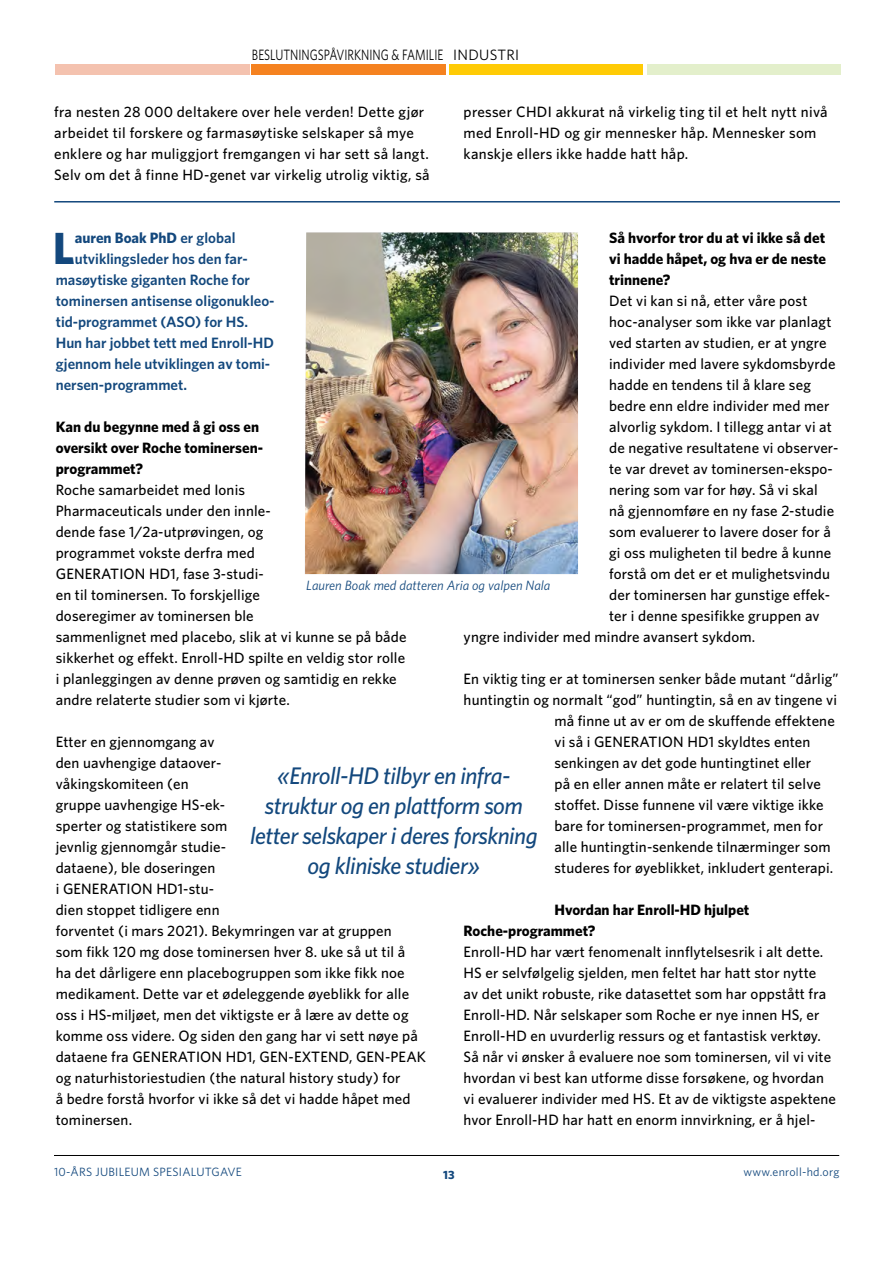
<style>
.page{position:relative;width:893px;height:1263px;background:#fff}
.page>*{position:absolute;margin:0;border:0;box-sizing:border-box;transform-origin:0 0}
.t1{font:700 45.15px "Whitney";color:#13487d}
.t2{font:italic 500 24px/30px "Whitney";letter-spacing:-.02em;color:#13487d;text-align:center}
.t3{font:500 15px/21px "Whitney";letter-spacing:.01em;color:#000}
.t4{font:600 15px "Whitney";color:#13487d}
.t5{font:700 15px/21px "Whitney";color:#000}
.t6{font:15px "Whitney";color:#000;scale:.78 1}
.t7{font:700 15px "Whitney";color:#13487d}
.t8{font:15px "Whitney";letter-spacing:.02em;color:#000}
.t9{font:italic 13.5px "Whitney";color:#13487d}
.t10{font:12px "Whitney";letter-spacing:.02em;color:#13487d}
.t11{font:700 12px "Whitney";color:#13487d}
.s1{font-weight:600}
</style>
<div class="page">
<hr style="left:54px;top:1155px;width:785px;height:1px;background:#000">
<div style="left:449px;top:65px;width:194px;height:10px;background:#ffcb05"></div>
<div style="left:647px;top:65px;width:194px;height:10px;background:#e3efcb"></div>
<div style="left:55px;top:65px;width:194px;height:10px;background:#f4c2af"></div>
<hr style="left:54px;top:201px;width:786px;height:2px;background:#13487d">
<img style="left:305px;top:232px;width:273px;height:342px">
<div style="left:251px;top:65px;width:195px;height:10px;background:#f58220"></div>
<p class="t6" style="left:252px;top:44px;width:247px">BESLUTNINGSPÅVIRKNING &amp; FAMILIE</p>
<p class="t8" style="left:453px;top:44px;width:68px">INDUSTRI</p>
<p class="t3" style="left:54px;top:101px;width:377px">fra nesten 28 000 deltakere over hele verden! Dette gjør arbeidet til forskere og farmasøytiske selskaper så mye enklere og har muliggjort fremgangen vi har sett så langt.<br>Selv om det å finne HD-genet var virkelig utrolig viktig, så</p>
<p class="t3" style="left:464px;top:101px;width:366px">presser CHDI akkurat nå virkelig ting til et helt nytt nivå med Enroll-HD og gir mennesker håp. Mennesker som kanskje ellers ikke hadde hatt håp.</p>
<p class="t5" style="left:609px;top:227px;width:218px;text-align:justify">Så hvorfor tror du at vi ikke så det vi hadde håpet, og hva er de neste trinnene?</p>
<p class="t3" style="left:609px;top:290px;width:200px">Det vi kan si nå, etter våre post</p>
<p class="t3" style="left:609px;top:311px;width:224px">hoc-analyser som ikke var planlagt</p>
<p class="t3" style="left:609px;top:332px;width:219px">ved starten av studien, er at yngre</p>
<p class="t3" style="left:609px;top:353px;width:228px">individer med lavere sykdomsbyrde</p>
<p class="t3" style="left:609px;top:374px;width:203px">hadde en tendens til å klare seg</p>
<p class="t3" style="left:609px;top:395px;width:222px">bedre enn eldre individer med mer</p>
<p class="t3" style="left:609px;top:416px;width:224px">alvorlig sykdom. I tillegg antar vi at</p>
<p class="t3" style="left:609px;top:437px;width:231px">de negative resultatene vi observer-</p>
<p class="t3" style="left:609px;top:458px;width:225px">te var drevet av tominersen-ekspo-</p>
<p class="t3" style="left:609px;top:479px;width:210px">nering som var for høy. Så vi skal</p>
<p class="t3" style="left:609px;top:500px;width:227px">nå gjennomføre en ny fase 2-studie</p>
<p class="t3" style="left:609px;top:521px;width:223px">som evaluerer to lavere doser for å</p>
<p class="t3" style="left:609px;top:542px;width:224px">gi oss muligheten til bedre å kunne</p>
<p class="t3" style="left:609px;top:563px;width:222px">forstå om det er et mulighetsvindu</p>
<p class="t3" style="left:609px;top:584px;width:223px">der tominersen har gunstige effek-</p>
<p class="t3" style="left:609px;top:605px;width:212px">ter i denne spesifikke gruppen av</p>
<p class="t3" style="left:464px;top:626px;width:293px">yngre individer med mindre avansert sykdom.</p>
<p class="t3" style="left:464px;top:668px;width:377px">En viktig ting er at tominersen senker både mutant “dårlig”</p>
<p class="t3" style="left:464px;top:689px;width:375px">huntingtin og normalt “god” huntingtin, så en av tingene vi</p>
<p class="t3" style="left:554px;top:710px;width:282px">må finne ut av er om de skuffende effektene</p>
<p class="t3" style="left:554px;top:731px;width:257px">vi så i GENERATION HD1 skyldtes enten</p>
<p class="t3" style="left:554px;top:752px;width:258px">senkingen av det gode huntingtinet eller</p>
<p class="t3" style="left:554px;top:773px;width:268px">på en eller annen måte er relatert til selve</p>
<p class="t3" style="left:554px;top:794px;width:271px">stoffet. Disse funnene vil være viktige ikke</p>
<p class="t3" style="left:554px;top:815px;width:270px">bare for tominersen-programmet, men for</p>
<p class="t3" style="left:554px;top:836px;width:278px">alle huntingtin-senkende tilnærminger som</p>
<p class="t3" style="left:554px;top:857px;width:280px">studeres for øyeblikket, inkludert genterapi.</p>
<p class="t5" style="left:464px;top:899px;width:287px;text-indent:91px">Hvordan har Enroll-HD hjulpet<br>Roche-programmet?</p>
<p class="t3" style="left:464px;top:941px;width:374px">Enroll-HD har vært fenomenalt innflytelsesrik i alt dette.<br>HS er selvfølgelig sjelden, men feltet har hatt stor nytte<br>av det unikt robuste, rike datasettet som har oppstått fra Enroll-HD. Når selskaper som Roche er nye innen HS, er Enroll-HD en uvurderlig ressurs og et fantastisk verktøy.<br>Så når vi ønsker å evaluere noe som tominersen, vil vi vite hvordan vi best kan utforme disse forsøkene, og hvordan vi evaluerer individer med HS. Et av de viktigste aspektene hvor Enroll-HD har hatt en enorm innvirkning, er å hjel-</p>
<h1 class="t1" style="left:53px;top:218px;width:20px">L</h1>
<p class="t7" style="left:75px;top:228px;width:162px">auren Boak PhD <span class="s1">er global</span></p>
<p class="t4" style="left:75px;top:249px;width:174px">utviklingsleder hos den far-</p>
<p class="t4" style="left:56px;top:270px;width:196px">masøytiske giganten Roche for</p>
<p class="t4" style="left:56px;top:291px;width:220px">tominersen antisense oligonukleo-</p>
<p class="t4" style="left:56px;top:312px;width:194px">tid-programmet (ASO) for HS.</p>
<p class="t4" style="left:56px;top:333px;width:220px">Hun har jobbet tett med Enroll-HD</p>
<p class="t4" style="left:56px;top:354px;width:216px">gjennom hele utviklingen av tomi-</p>
<p class="t4" style="left:56px;top:375px;width:133px">nersen-programmet.</p>
<p class="t5" style="left:56px;top:416px;width:209px">Kan du begynne med å gi oss en oversikt over Roche tominersen&shy;programmet?</p>
<p class="t3" style="left:56px;top:479px;width:352px">Roche samarbeidet med Ionis<br>Pharmaceuticals under den innle-<br>dende fase 1/2a-utprøvingen, og<br>programmet vokste derfra med<br>GENERATION HD1, fase 3-studi-<br>en til tominersen. To forskjellige<br>doseregimer av tominersen ble<br>sammenlignet med placebo, slik at vi kunne se på både sikkerhet og effekt. Enroll-HD spilte en veldig stor rolle i planleggingen av denne prøven og samtidig en rekke andre relaterte studier som vi kjørte.</p>
<p class="t3" style="left:56px;top:731px;width:372px">Etter en gjennomgang av<br>den uavhengige dataover-<br>våkingskomiteen (en<br>gruppe uavhengige HS-ek-<br>sperter og statistikere som<br>jevnlig gjennomgår studie-<br>dataene), ble doseringen<br>i GENERATION HD1-stu-<br>dien stoppet tidligere enn<br>forventet (i mars 2021). Bekymringen var at gruppen<br>som fikk 120 mg dose tominersen hver 8. uke så ut til å<br>ha det dårligere enn placebogruppen som ikke fikk noe medikament. Dette var et ødeleggende øyeblikk for alle oss i HS-miljøet, men det viktigste er å lære av dette og komme oss videre. Og siden den gang har vi sett nøye på dataene fra GENERATION HD1, GEN-EXTEND, GEN-PEAK og naturhistoriestudien (the natural history study) for<br>å bedre forstå hvorfor vi ikke så det vi hadde håpet med tominersen.</p>
<p class="t9" style="left:306px;top:576px;width:246px">Lauren Boak med datteren Aria og valpen Nala</p>
<h2 class="t2" style="left:250px;top:760px;width:289px">«Enroll-HD tilbyr en infra&shy;struktur og en plattform som letter selskaper i deres forskning og kliniske studier»</h2>
<p class="t10" style="left:54px;top:1164px;width:190px">10-ÅRS JUBILEUM SPESIALUTGAVE</p>
<p class="t10" style="left:743px;top:1164px;width:97px">www.enroll-hd.org</p>
<p class="t11" style="left:443px;top:1167px;width:13px">13</p>
</div>
